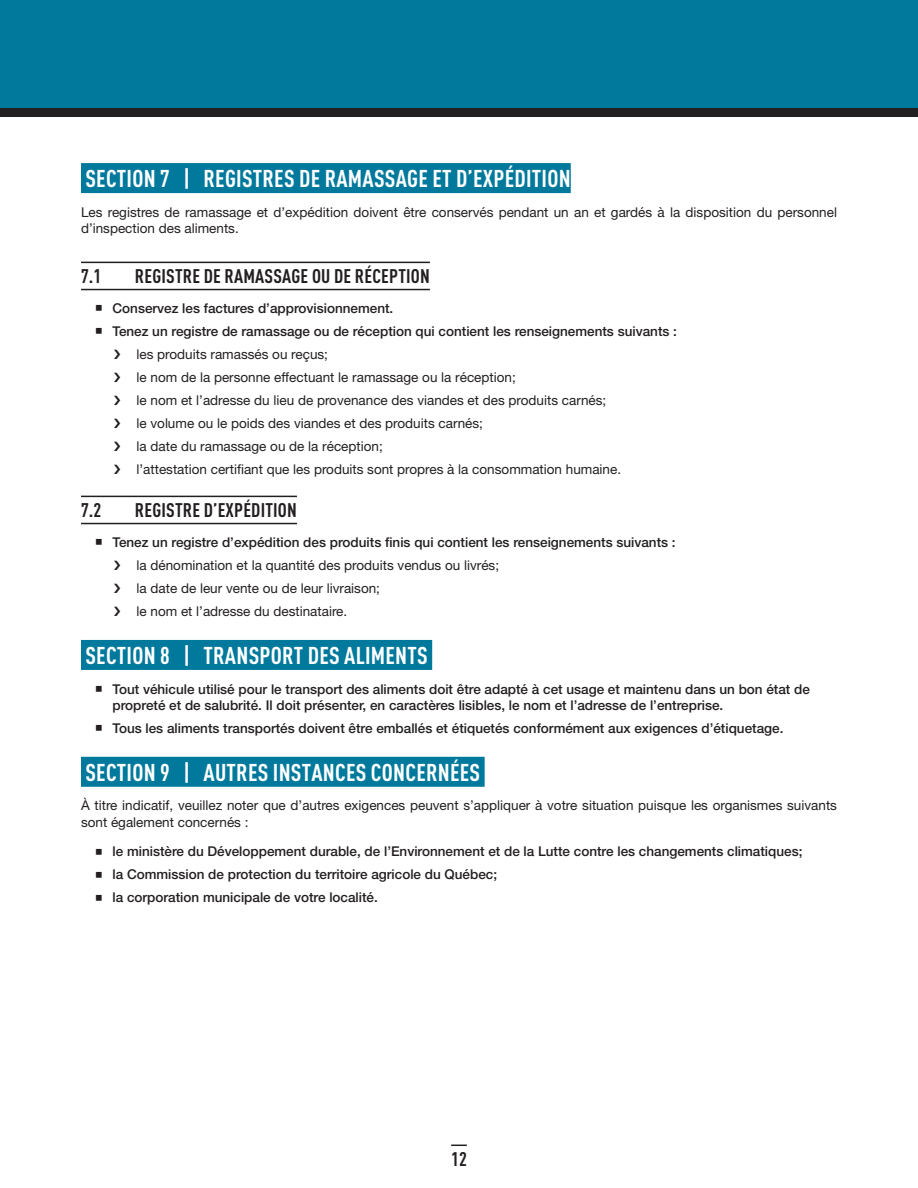
<style>
.page{position:relative;width:918px;height:1188px;background:#fff}
.page>*{position:absolute;margin:0;border:0;box-sizing:border-box;transform-origin:0 0}
.t1{font:700 condensed 24px "DINOT";letter-spacing:.01em;color:#fff}
.t2{font:700 condensed 19.5px "DINOT";letter-spacing:.01em;color:#231f20}
.t3{font:13.5px/23px "Helvetica Neue";color:#231f20}
.t4{font:500 13.5px/16.2px "Helvetica Neue";color:#231f20}
.s1{font-weight:500}
</style>
<div class="page">
<svg style="left:451px;top:1145px;width:16px;height:1px"></svg>
<div style="left:0;top:0;width:918px;height:117px;background:#00799c"></div>
<div style="left:0;top:109px;width:918px;height:8px;background:#231f20"></div>
<div style="left:81px;top:163px;width:490px;height:30px;background:#00799c"></div>
<hr style="left:81px;top:262px;width:349px;height:1px;background:#231f20">
<hr style="left:81px;top:289px;width:349px;height:1px;background:#231f20">
<hr style="left:81px;top:496px;width:216px;height:1px;background:#231f20">
<hr style="left:81px;top:523px;width:216px;height:1px;background:#231f20">
<div style="left:81px;top:640px;width:351px;height:30px;background:#00799c"></div>
<div style="left:81px;top:757px;width:404px;height:30px;background:#00799c"></div>
<h1 class="t1" style="left:85px;top:164px;width:487px">SECTION 7 | REGISTRES DE RAMASSAGE ET D’EXPÉDITION</h1>
<p class="t3" style="left:81px;top:204px;width:758px;line-height:16.2px">Les registres de ramassage et d’expédition doivent être conservés pendant un an et gardés à la disposition du personnel d’inspection des aliments.</p>
<h2 class="t2" style="left:81px;top:265px;width:22px">7.1</h2>
<h2 class="t2" style="left:135px;top:265px;width:296px">REGISTRE DE RAMASSAGE OU DE RÉCEPTION</h2>
<p class="t4" style="left:94px;top:300px;width:300px">▪ Conservez les factures d’approvisionnement.</p>
<p class="t3" style="left:137px;top:320px;width:542px;text-indent:-42px">▪ <span class="s1">Tenez un registre de ramassage ou de réception qui contient les renseignements suivants : </span>les produits ramassés ou reçus;<br>le nom de la personne effectuant le ramassage ou la réception;<br>le nom et l’adresse du lieu de provenance des viandes et des produits carnés;<br>le volume ou le poids des viandes et des produits carnés;<br>la date du ramassage ou de la réception;<br>l’attestation certifiant que les produits sont propres à la consommation humaine.</p>
<h2 class="t2" style="left:81px;top:499px;width:22px">7.2</h2>
<h2 class="t2" style="left:135px;top:499px;width:163px">REGISTRE D’EXPÉDITION</h2>
<p class="t3" style="left:137px;top:531px;width:541px;text-indent:-42px">▪ <span class="s1">Tenez un registre d’expédition des produits finis qui contient les renseignements suivants : </span>la dénomination et la quantité des produits vendus ou livrés;<br>la date de leur vente ou de leur livraison;<br>le nom et l’adresse du destinataire.</p>
<h1 class="t1" style="left:85px;top:641px;width:344px">SECTION 8 | TRANSPORT DES ALIMENTS</h1>
<p class="t4" style="left:112px;top:681px;width:699px;text-indent:-18px">▪ Tout véhicule utilisé pour le transport des aliments doit être adapté à cet usage et maintenu dans un bon état de propreté et de salubrité. Il doit présenter, en caractères lisibles, le nom et l’adresse de l’entreprise.</p>
<p class="t4" style="left:94px;top:720px;width:691px">▪ Tous les aliments transportés doivent être emballés et étiquetés conformément aux exigences d’étiquetage.</p>
<h1 class="t1" style="left:85px;top:758px;width:396px">SECTION 9 | AUTRES INSTANCES CONCERNÉES</h1>
<p class="t3" style="left:81px;top:797px;width:758px;line-height:16.2px">À titre indicatif, veuillez noter que d’autres exigences peuvent s’appliquer à votre situation puisque les organismes suivants sont également concernés :</p>
<p class="t4" style="left:94px;top:843px;width:710px">▪ le ministère du Développement durable, de l’Environnement et de la Lutte contre les changements climatiques;</p>
<p class="t4" style="left:94px;top:866px;width:404px">▪ la Commission de protection du territoire agricole du Québec;</p>
<p class="t4" style="left:94px;top:889px;width:285px">▪ la corporation municipale de votre localité.</p>
<h2 class="t2" style="left:451px;top:1148px;width:17px">12</h2>
</div>
